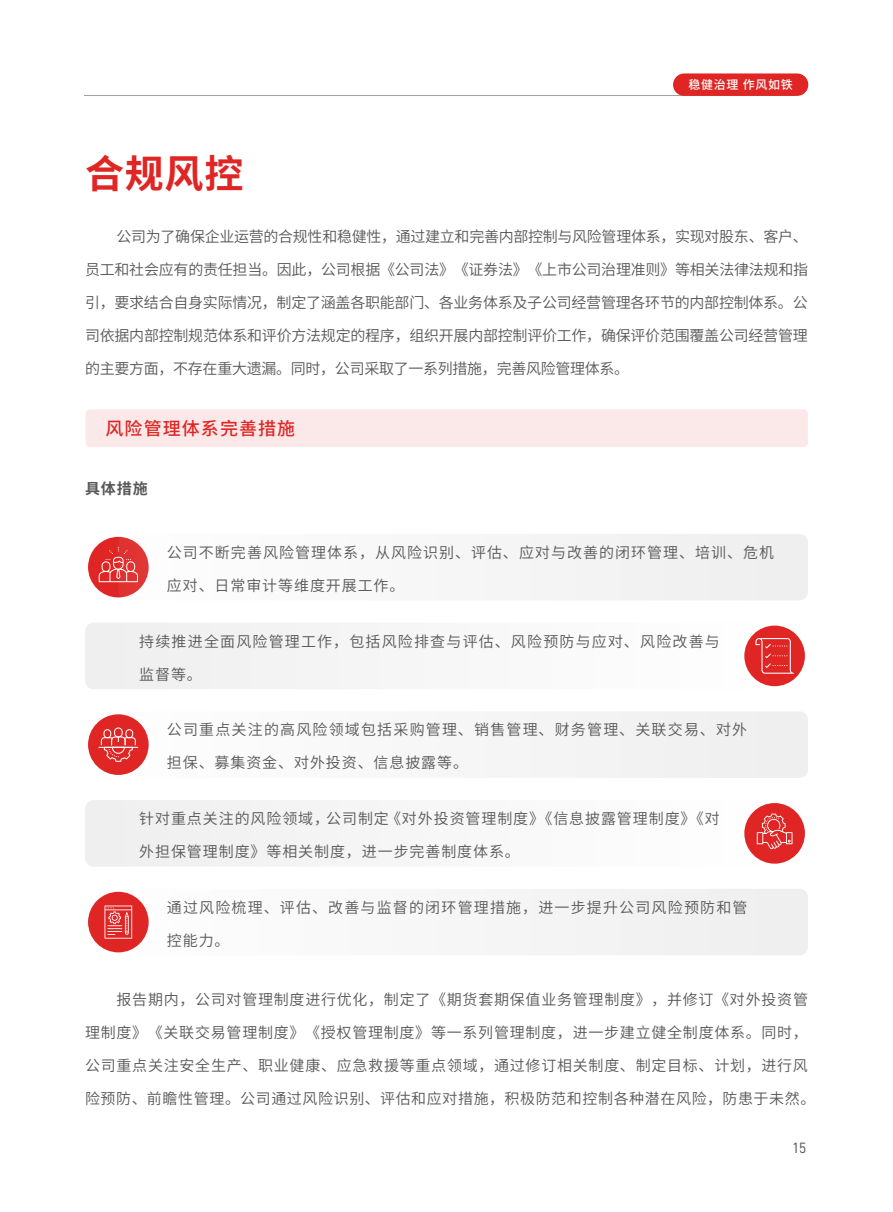
<style>
.page{position:relative;width:893px;height:1212px;background:#fff}
.page>*{position:absolute;margin:0;border:0;box-sizing:border-box;transform-origin:0 0}
.t1{font:700 39px "Source Han Sans CN";color:#df2624}
.t2{font:500 18px "Source Han Sans SC";letter-spacing:.06em;color:#df2624}
.t3{font:15px/33px "Source Han Sans SC";letter-spacing:.05em;color:#595757;text-align:right}
.t4{font:15px "Source Han Sans SC";letter-spacing:-.015em;color:#595757}
.t5{font:15px "Source Han Sans SC";letter-spacing:.08em;color:#595757}
.t6{font:15px "Source Han Sans SC";letter-spacing:-.02em;color:#595757}
.t7{font:15px "Source Han Sans SC";letter-spacing:.07em;color:#595757}
.t8{font:700 15px "Source Han Sans SC";color:#595757}
.t9{font:15px "D DIN PRO Regular";color:#595757}
.t10{font:500 12px "Source Han Sans CN";letter-spacing:.06em;color:#fff}
</style>
<div class="page">
<hr style="left:84px;top:95px;width:711px;height:1px;background:#9fa0a0">
<div style="left:673px;top:73px;width:135px;height:23px;background:#df2624;border-radius:11px"></div>
<div style="left:86px;top:409px;width:722px;height:38px;background:#fbe9e9;border-radius:4px"></div>
<svg style="left:85px;top:534px;width:67px;height:66px"></svg>
<div style="left:82px;top:531px;width:73px;height:72px;border:6px solid #fff;border-radius:50%"></div>
<div style="left:118px;top:534px;width:690px;height:66px;background:#f6f6f6;border-radius:9px"></div>
<div style="left:85px;top:622px;width:690px;height:67px;background:#f6f6f6;border-radius:9px"></div>
<div style="left:118px;top:711px;width:690px;height:67px;background:#f6f6f6;border-radius:9px"></div>
<div style="left:85px;top:800px;width:690px;height:67px;background:#f6f6f6;border-radius:9px"></div>
<div style="left:118px;top:889px;width:690px;height:66px;background:#f6f6f6;border-radius:9px"></div>
<svg style="left:741px;top:622px;width:67px;height:67px;fill:#df2624"></svg>
<div style="left:738px;top:619px;width:73px;height:73px;border:6px solid #fff;border-radius:50%"></div>
<svg style="left:85px;top:711px;width:67px;height:67px;fill:#df2624"></svg>
<div style="left:82px;top:708px;width:73px;height:73px;border:6px solid #fff;border-radius:50%"></div>
<svg style="left:741px;top:800px;width:67px;height:67px;fill:#df2624"></svg>
<div style="left:738px;top:797px;width:73px;height:73px;border:6px solid #fff;border-radius:50%"></div>
<svg style="left:85px;top:889px;width:67px;height:66px;fill:#df2624"></svg>
<div style="left:82px;top:886px;width:73px;height:72px;border:6px solid #fff;border-radius:50%"></div>
<svg style="left:99px;top:547px;width:39px;height:35px"></svg>
<hr style="left:98px;top:747px;width:40px;height:1px;background:#fff">
<svg style="left:101px;top:727px;width:35px;height:35px"></svg>
<svg style="left:757px;top:814px;width:35px;height:35px"></svg>
<svg style="left:755px;top:638px;width:39px;height:36px"></svg>
<svg style="left:105px;top:905px;width:27px;height:34px"></svg>
<p class="t10" style="left:688px;top:78px;width:106px">稳健治理 作风如铁</p>
<h1 class="t1" style="left:85px;top:152px;width:160px">合规风控</h1>
<p class="t6" style="left:117px;top:228px;width:693px">公司为了确保企业运营的合规性和稳健性，通过建立和完善内部控制与风险管理体系，实现对股东、客户、</p>
<p class="t4" style="left:85px;top:261px;width:725px">员工和社会应有的责任担当。因此，公司根据《公司法》《证券法》《上市公司治理准则》等相关法律法规和指</p>
<p class="t4" style="left:85px;top:294px;width:724px">引，要求结合自身实际情况，制定了涵盖各职能部门、各业务体系及子公司经营管理各环节的内部控制体系。公</p>
<p class="t4" style="left:85px;top:327px;width:724px">司依据内部控制规范体系和评价方法规定的程序，组织开展内部控制评价工作，确保评价范围覆盖公司经营管理</p>
<p class="t6" style="left:85px;top:360px;width:546px">的主要方面，不存在重大遗漏。同时，公司采取了一系列措施，完善风险管理体系。</p>
<p class="t2" style="left:106px;top:418px;width:191px">风险管理体系完善措施</p>
<p class="t8" style="left:85px;top:480px;width:64px">具体措施</p>
<p class="t7" style="left:167px;top:544px;width:609px">公司不断完善风险管理体系，从风险识别、评估、应对与改善的闭环管理、培训、危机</p>
<p class="t3" style="left:167px;top:569px;width:239px">应对、日常审计等维度开展工作。</p>
<p class="t5" style="left:139px;top:633px;width:582px">持续推进全面风险管理工作，包括风险排查与评估、风险预防与应对、风险改善与</p>
<p class="t3" style="left:139px;top:658px;width:64px">监督等。</p>
<p class="t5" style="left:167px;top:721px;width:582px">公司重点关注的高风险领域包括采购管理、销售管理、财务管理、关联交易、对外</p>
<p class="t3" style="left:167px;top:747px;width:303px">担保、募集资金、对外投资、信息披露等。</p>
<p class="t3" style="left:139px;top:802px;width:582px">针对重点关注的风险领域，公司制定《对外投资管理制度》《信息披露管理制度》《对</p>
<p class="t3" style="left:139px;top:835px;width:382px">外担保管理制度》等相关制度，进一步完善制度体系。</p>
<p class="t5" style="left:167px;top:899px;width:582px">通过风险梳理、评估、改善与监督的闭环管理措施，进一步提升公司风险预防和管</p>
<p class="t3" style="left:167px;top:924px;width:64px">控能力。</p>
<p class="t3" style="left:85px;top:984px;width:724px">报告期内，公司对管理制度进行优化，制定了《期货套期保值业务管理制度》，并修订《对外投资管<br>理制度》《关联交易管理制度》《授权管理制度》等一系列管理制度，进一步建立健全制度体系。同时，</p>
<p class="t3" style="left:85px;top:1050px;width:724px">公司重点关注安全生产、职业健康、应急救援等重点领域，通过修订相关制度、制定目标、计划，进行风</p>
<p class="t3" style="left:85px;top:1083px;width:732px">险预防、前瞻性管理。公司通过风险识别、评估和应对措施，积极防范和控制各种潜在风险，防患于未然。</p>
<p class="t9" style="left:793px;top:1140px;width:15px">15</p>
</div>
